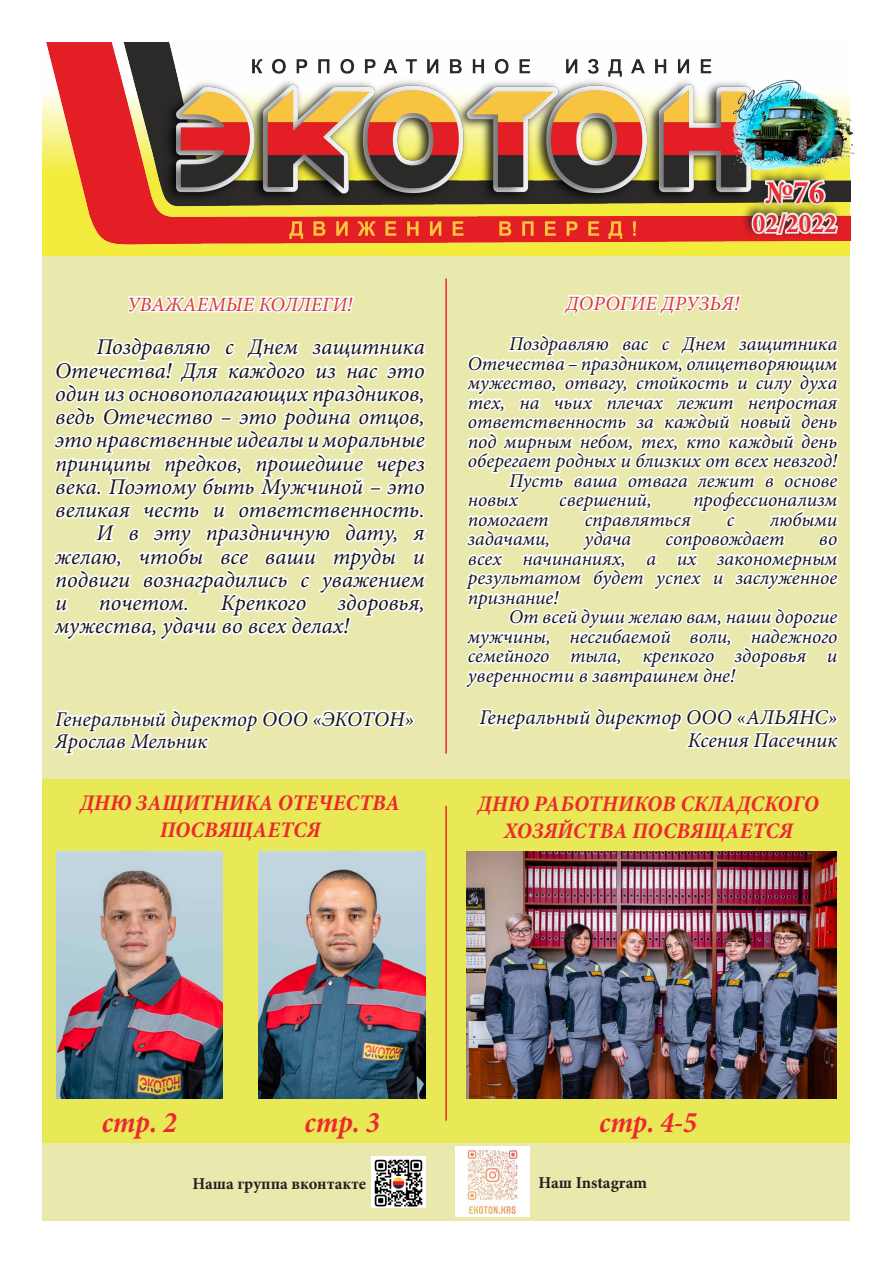
<style>
.page{position:relative;width:893px;height:1263px;background:#fff}
.page>*{position:absolute;margin:0;border:0;box-sizing:border-box;transform-origin:0 0}
.t1{font:700 condensed 33px "Minion Pro";color:#ea2931}
.t2{font:italic 700 condensed 30px "Minion Pro";letter-spacing:-.005em;color:#ec2931}
.t3{font:700 condensed 27px "Minion Pro";color:#ea2931}
.t4{font:italic 22.5px/23.2px "Minion Pro";color:#17151a}
.t5{font:italic 700 condensed 22.5px/27px "Minion Pro";color:#ec2931;text-align:center;scale:1.05 1}
.t6{font:italic 21px "Minion Pro";color:#17151a}
.t7{font:italic 20.25px "Minion Pro";color:#d73742}
.t8{font:italic 19.5px/19.5px "Minion Pro";color:#17151a;text-align:justify}
.t9{font:700 16.5px "Minion Pro";color:#231f20}
</style>
<div class="page">
<img style="left:46px;top:43px;width:804px;height:213px">
<div style="left:740px;top:201px;width:102px;height:39px;background:#231f20;opacity:.75"></div>
<svg style="left:749px;top:186px;width:92px;height:51px;background:#bca78b"></svg>
<svg style="left:51px;top:261px;width:380px;height:496px"></svg>
<svg style="left:463px;top:266px;width:381px;height:488px"></svg>
<img style="left:374px;top:1159px;width:49px;height:48px">
<img style="left:466px;top:1147px;width:53px;height:68px">
<div style="left:43px;top:779px;width:807px;height:364px;background:#e9e856"></div>
<img style="left:259px;top:851px;width:166px;height:247px">
<img style="left:56px;top:851px;width:166px;height:247px">
<hr style="left:445px;top:806px;width:2px;height:315px;background:#ec2932">
<img style="left:467px;top:852px;width:370px;height:246px">
<img style="left:722px;top:66px;width:133px;height:120px">
<hr style="left:445px;top:279px;width:2px;height:474px;background:#ec2932">
<p class="t7" style="left:128px;top:290px;width:226px">УВАЖАЕМЫЕ КОЛЛЕГИ!</p>
<p class="t4" style="left:97px;top:335px;width:330px">Поздравляю с Днем защитника</p>
<p class="t4" style="left:55px;top:359px;width:371px">Отечества! Для каждого из нас это</p>
<p class="t4" style="left:55px;top:382px;width:371px">один из основополагающих праздников,</p>
<p class="t4" style="left:55px;top:405px;width:371px">ведь Отечество – это родина отцов,</p>
<p class="t4" style="left:55px;top:428px;width:371px">это нравственные идеалы и моральные</p>
<p class="t4" style="left:55px;top:452px;width:371px">принципы предков, прошедшие через</p>
<p class="t4" style="left:55px;top:475px;width:371px">века. Поэтому быть Мужчиной – это</p>
<p class="t4" style="left:55px;top:498px;width:371px">великая честь и ответственность.</p>
<p class="t4" style="left:97px;top:521px;width:330px">И в эту праздничную дату, я</p>
<p class="t4" style="left:55px;top:545px;width:371px">желаю, чтобы все ваши труды и</p>
<p class="t4" style="left:55px;top:568px;width:371px">подвиги вознаградились с уважением</p>
<p class="t4" style="left:55px;top:591px;width:13px">и</p>
<p class="t4" style="left:99px;top:591px;width:92px">почетом.</p>
<p class="t4" style="left:221px;top:591px;width:87px">Крепкого</p>
<p class="t4" style="left:55px;top:591px;width:371px;text-indent:283px">здоровья, мужества, удачи во всех делах!</p>
<p class="t6" style="left:55px;top:704px;width:360px">Генеральный директор ООО «ЭКОТОН»</p>
<p class="t6" style="left:55px;top:727px;width:154px">Ярослав Мельник</p>
<p class="t5" style="left:80px;top:789px;width:306px">ДНЮ ЗАЩИТНИКА ОТЕЧЕСТВА<br>ПОСВЯЩАЕТСЯ</p>
<p class="t1" style="left:765px;top:169px;width:61px">№76</p>
<p class="t3" style="left:753px;top:204px;width:85px">02/2022</p>
<p class="t7" style="left:566px;top:289px;width:175px">ДОРОГИЕ ДРУЗЬЯ!</p>
<p class="t8" style="left:468px;top:334px;width:371px;text-indent:41px">Поздравляю вас с Днем защитника Отечества – праздником, олицетворяющим мужество, отвагу, стойкость и силу духа тех, на чьих плечах лежит непростая ответственность за каждый новый день под мирным небом, тех, кто каждый день оберегает родных и близких от всех невзгод!</p>
<p class="t8" style="left:468px;top:470px;width:371px;text-indent:41px">Пусть ваша отвага лежит в основе новых</p>
<p class="t8" style="left:559px;top:490px;width:94px">свершений,</p>
<p class="t8" style="left:693px;top:490px;width:146px">профессионализм</p>
<p class="t8" style="left:468px;top:509px;width:82px">помогает</p>
<p class="t8" style="left:585px;top:509px;width:108px">справляться</p>
<p class="t8" style="left:727px;top:509px;width:9px">с</p>
<p class="t8" style="left:770px;top:509px;width:69px">любыми</p>
<p class="t8" style="left:468px;top:529px;width:84px">задачами,</p>
<p class="t8" style="left:585px;top:529px;width:48px">удача</p>
<p class="t8" style="left:666px;top:529px;width:120px">сопровождает</p>
<p class="t8" style="left:468px;top:529px;width:371px;text-indent:351px">во всех начинаниях, а их закономерным результатом будет успех и заслуженное признание!</p>
<p class="t8" style="left:468px;top:607px;width:371px;text-indent:41px">От всей души желаю вам, наши дорогие мужчины, несгибаемой воли, надежного семейного тыла, крепкого здоровья и уверенности в завтрашнем дне!</p>
<p class="t6" style="left:480px;top:703px;width:359px">Генеральный директор ООО «АЛЬЯНС»</p>
<p class="t6" style="left:688px;top:726px;width:151px">Ксения Пасечник</p>
<p class="t5" style="left:478px;top:790px;width:326px">ДНЮ РАБОТНИКОВ СКЛАДСКОГО<br>ХОЗЯЙСТВА ПОСВЯЩАЕТСЯ</p>
<p class="t2" style="left:102px;top:1101px;width:77px">стр. 2</p>
<p class="t2" style="left:305px;top:1101px;width:77px">стр. 3</p>
<p class="t2" style="left:599px;top:1101px;width:99px">стр. 4-5</p>
<p class="t9" style="left:192px;top:1172px;width:175px">Наша группа вконтакте</p>
<p class="t9" style="left:538px;top:1171px;width:110px">Наш Instagram</p>
</div>
